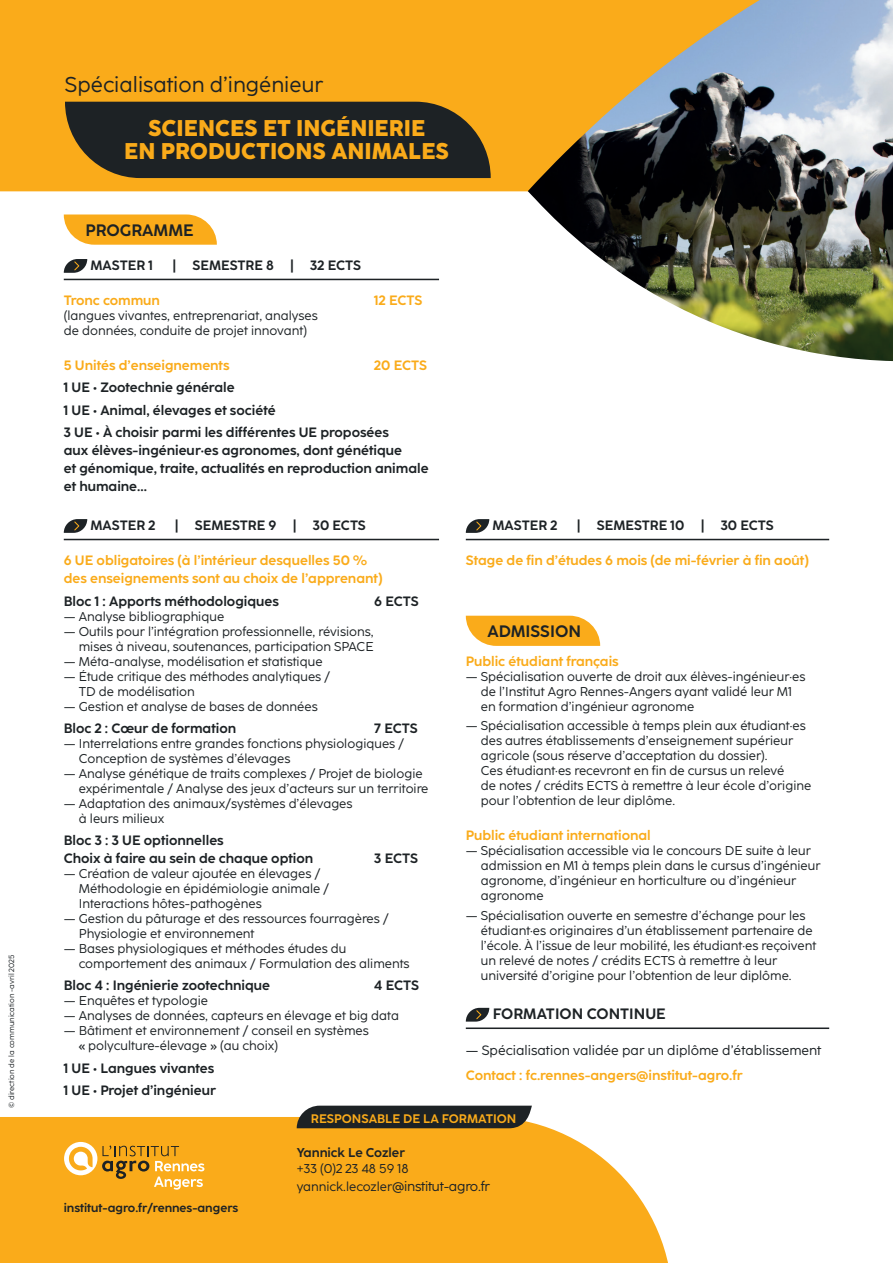
<style>
.page{position:relative;width:893px;height:1263px;background:#fff}
.page>*{position:absolute;margin:0;border:0;box-sizing:border-box;transform-origin:0 0}
.t1{font:800 22.65px "Coco Sharp";color:#faab1a}
.t2{font:21.45px "Coco Sharp";color:#1d2225}
.Titre{font:700 16.5px "Coco Sharp";color:#1d2225}
.Master-souligné{font:700 15px "Coco Sharp";color:#1d2225}
.Sous-sous-titre_noir{font:700 13.5px/18px "Coco Sharp";color:#1d2225}
.Sous-sous-titre{font:700 13.5px/18px "Coco Sharp";color:#faab1a}
.Master-souligné-2{font:700 13.5px "Coco Sharp";color:#1d2225}
.Texte_courant{font:13.5px "Coco Sharp";color:#1d2225}
.Texte_courant-2{font:700 13.5px "Coco Sharp";color:#faab1a}
.Texte_courant-3{font:13.5px "Coco Sharp";letter-spacing:-.02em;color:#1d2225}
.Texte_courant-4{font:12.75px/15px "Coco Sharp";color:#1d2225}
.t3{font:700 12.75px/16.5px "Coco Sharp";color:#1d2225}
.t4{font:700 12.3px "Coco Sharp";color:#faab1a}
.t5{font:700 12px "Coco Sharp";color:#1d2225}
.Texte_courant-5{font:7.5px "Coco Sharp";color:#1d2225}
.s1{font-weight:400}
.s2{font-size:12.75px}
</style>
<div class="page">
<svg style="left:0;top:1117px;width:668px;height:146px;background:#fab12b"></svg>
<div style="left:297px;top:1106px;width:235px;height:22px;background:#1d2225"></div>
<svg style="left:64px;top:214px;width:153px;height:31px;background:#fab433"></svg>
<hr style="left:64px;top:279px;width:375px;height:1px;background:#1d2225">
<hr style="left:64px;top:539px;width:375px;height:1px;background:#1d2225">
<svg style="left:64px;top:259px;width:23px;height:14px"></svg>
<svg style="left:64px;top:519px;width:23px;height:14px"></svg>
<hr style="left:466px;top:539px;width:363px;height:1px;background:#1d2225">
<svg style="left:466px;top:519px;width:23px;height:14px"></svg>
<svg style="left:64px;top:1142px;width:140px;height:47px;background:#eaad3e"></svg>
<hr style="left:466px;top:1027px;width:363px;height:2px;background:#1d2225">
<svg style="left:466px;top:1008px;width:23px;height:13px"></svg>
<svg style="left:466px;top:616px;width:134px;height:30px;background:#fab330"></svg>
<div style="left:0;top:0;width:528px;height:191px;background:#faab1a"></div>
<img style="left:528px;top:0;width:365px;height:361px">
<svg style="left:65px;top:102px;width:426px;height:76px;background:#2d2c24"></svg>
<p class="Texte_courant-5" style="left:7px;top:1108px;width:155px;rotate:-90deg">© direction de la communication -avril 2025</p>
<p class="t2" style="left:65px;top:72px;width:260px">Spécialisation d’ingénieur</p>
<p class="t1" style="left:148px;top:115px;width:279px">SCIENCES ET INGÉNIERIE</p>
<p class="t1" style="left:124px;top:138px;width:326px">EN PRODUCTIONS ANIMALES</p>
<p class="Titre" style="left:85px;top:221px;width:110px">PROGRAMME</p>
<p class="Master-souligné-2" style="left:90px;top:258px;width:64px">MASTER 1</p>
<p class="Master-souligné-2" style="left:172px;top:258px;width:190px">| SEMESTRE 8 | 32 ECTS</p>
<p class="Sous-sous-titre" style="left:64px;top:292px;width:98px">Tronc commun</p>
<p class="Sous-sous-titre" style="left:374px;top:292px;width:50px">12 ECTS</p>
<p class="Texte_courant-4" style="left:64px;top:308px;width:256px">(langues vivantes, entreprenariat, analyses de données, conduite de projet innovant)</p>
<p class="Sous-sous-titre" style="left:64px;top:357px;width:167px">5 Unités d’enseignements</p>
<p class="Sous-sous-titre" style="left:374px;top:357px;width:54px">20 ECTS</p>
<p class="Sous-sous-titre_noir" style="left:64px;top:379px;width:172px">1 UE • Zootechnie générale</p>
<p class="Sous-sous-titre_noir" style="left:64px;top:401px;width:213px">1 UE • Animal, élevages et société</p>
<p class="Sous-sous-titre_noir" style="left:64px;top:423px;width:366px">3 UE • À choisir parmi les différentes UE proposées<br>aux élèves-ingénieur·es agronomes, dont génétique<br>et génomique, traite, actualités en reproduction animale et humaine...</p>
<p class="Master-souligné-2" style="left:90px;top:518px;width:66px">MASTER 2</p>
<p class="Master-souligné-2" style="left:175px;top:518px;width:193px">| SEMESTRE 9 | 30 ECTS</p>
<p class="Sous-sous-titre" style="left:64px;top:552px;width:320px">6 UE obligatoires (à l’intérieur desquelles 50 % des enseignements sont au choix de l’apprenant)</p>
<p class="Sous-sous-titre_noir" style="left:64px;top:592px;width:217px">Bloc 1 : Apports méthodologiques</p>
<p class="Sous-sous-titre_noir" style="left:374px;top:592px;width:46px">6 ECTS</p>
<p class="Texte_courant-4" style="left:64px;top:609px;width:162px">— Analyse bibliographique</p>
<p class="Texte_courant-4" style="left:64px;top:624px;width:311px;text-align:right">— Outils pour l’intégration professionnelle, révisions, mises à niveau, soutenances, participation SPACE</p>
<p class="Texte_courant-4" style="left:64px;top:654px;width:260px">— Méta-analyse, modélisation et statistique</p>
<p class="Texte_courant-4" style="left:79px;top:669px;width:253px;text-indent:-15px">— Étude critique des méthodes analytiques /<br>TD de modélisation</p>
<p class="Texte_courant-4" style="left:64px;top:699px;width:255px">— Gestion et analyse de bases de données</p>
<p class="Sous-sous-titre_noir" style="left:64px;top:719px;width:174px">Bloc 2 : Cœur de formation</p>
<p class="Sous-sous-titre_noir" style="left:374px;top:719px;width:45px">7 ECTS</p>
<p class="Texte_courant-4" style="left:79px;top:736px;width:327px;text-indent:-15px">— Interrelations entre grandes fonctions physiologiques /<br>Conception de systèmes d’élevages</p>
<p class="Texte_courant-4" style="left:79px;top:766px;width:351px;text-indent:-15px">— Analyse génétique de traits complexes / Projet de biologie expérimentale / Analyse des jeux d’acteurs sur un territoire</p>
<p class="Texte_courant-4" style="left:79px;top:796px;width:275px;text-indent:-15px">— Adaptation des animaux/systèmes d’élevages à leurs milieux</p>
<p class="Sous-sous-titre_noir" style="left:64px;top:831px;width:251px">Bloc 3 : 3 UE optionnelles<br>Choix à faire au sein de chaque option</p>
<p class="Sous-sous-titre_noir" style="left:374px;top:849px;width:45px">3 ECTS</p>
<p class="Texte_courant-4" style="left:79px;top:866px;width:252px;text-indent:-15px">— Création de valeur ajoutée en élevages /<br>Méthodologie en épidémiologie animale /<br>Interactions hôtes-pathogènes</p>
<p class="Texte_courant-4" style="left:79px;top:911px;width:311px;text-indent:-15px">— Gestion du pâturage et des ressources fourragères /<br>Physiologie et environnement</p>
<p class="Texte_courant-4" style="left:79px;top:941px;width:332px;text-indent:-15px">— Bases physiologiques et méthodes études du comportement des animaux / Formulation des aliments</p>
<p class="Sous-sous-titre_noir" style="left:64px;top:977px;width:208px">Bloc 4 : Ingénierie zootechnique</p>
<p class="Sous-sous-titre_noir" style="left:374px;top:977px;width:46px">4 ECTS</p>
<p class="Texte_courant-4" style="left:64px;top:993px;width:146px">— Enquêtes et typologie</p>
<p class="Texte_courant-4" style="left:64px;top:1008px;width:337px">— Analyses de données, capteurs en élevage et big data</p>
<p class="Texte_courant-4" style="left:79px;top:1023px;width:291px;text-indent:-15px">— Bâtiment et environnement / conseil en systèmes « polyculture-élevage » (au choix)</p>
<p class="Sous-sous-titre_noir" style="left:64px;top:1059px;width:152px">1 UE • Langues vivantes</p>
<p class="Sous-sous-titre_noir" style="left:64px;top:1081px;width:154px">1 UE • Projet d’ingénieur</p>
<p class="Master-souligné-2" style="left:492px;top:518px;width:66px">MASTER 2</p>
<p class="Master-souligné-2" style="left:577px;top:518px;width:199px">| SEMESTRE 10 | 30 ECTS</p>
<p class="Sous-sous-titre" style="left:466px;top:552px;width:345px">Stage de fin d’études 6 mois (de mi-février à fin août)</p>
<p class="Titre" style="left:487px;top:622px;width:95px">ADMISSION</p>
<p class="Sous-sous-titre" style="left:466px;top:652px;width:154px">Public étudiant français</p>
<p class="Texte_courant-4" style="left:481px;top:669px;width:326px;text-indent:-15px">— Spécialisation ouverte de droit aux élèves-ingénieur·es de l’Institut Agro Rennes-Angers ayant validé leur M1 en formation d’ingénieur agronome</p>
<p class="Texte_courant-4" style="left:481px;top:718px;width:332px;text-indent:-15px">— Spécialisation accessible à temps plein aux étudiant·es des autres établissements d’enseignement supérieur agricole (sous réserve d’acceptation du dossier).<br>Ces étudiant·es recevront en fin de cursus un relevé<br>de notes / crédits ECTS à remettre à leur école d’origine pour l’obtention de leur diplôme.</p>
<p class="Sous-sous-titre" style="left:466px;top:827px;width:186px">Public étudiant international</p>
<p class="Texte_courant-4" style="left:481px;top:843px;width:341px;text-indent:-15px">— Spécialisation accessible via le concours DE suite à leur admission en M1 à temps plein dans le cursus d’ingénieur agronome, d’ingénieur en horticulture ou d’ingénieur agronome</p>
<p class="Texte_courant-4" style="left:481px;top:908px;width:337px;text-indent:-15px">— Spécialisation ouverte en semestre d’échange pour les étudiant·es originaires d’un établissement partenaire de l’école. À l’issue de leur mobilité, les étudiant·es reçoivent un relevé de notes / crédits ECTS à remettre à leur université d’origine pour l’obtention de leur diplôme.</p>
<p class="Master-souligné" style="left:493px;top:1005px;width:174px">FORMATION CONTINUE</p>
<p class="Texte_courant" style="left:466px;top:1042px;width:357px">— Spécialisation validée par un diplôme d’établissement</p>
<p class="Texte_courant-2" style="left:466px;top:1068px;width:278px">Contact : fc.rennes-angers@institut-agro.fr</p>
<p class="t4" style="left:311px;top:1111px;width:207px">RESPONSABLE DE LA FORMATION</p>
<p class="t5" style="left:64px;top:1200px;width:176px">institut-agro.fr/rennes-angers</p>
<p class="t3" style="left:297px;top:1144px;width:114px">Yannick Le Cozler <span class="s1">+33 (0)2 23 48 59 18</span></p>
<p class="Texte_courant-3" style="left:297px;top:1178px;width:195px"><span class="s2">yannick.lecozler</span>@institut-agro.fr</p>
</div>
